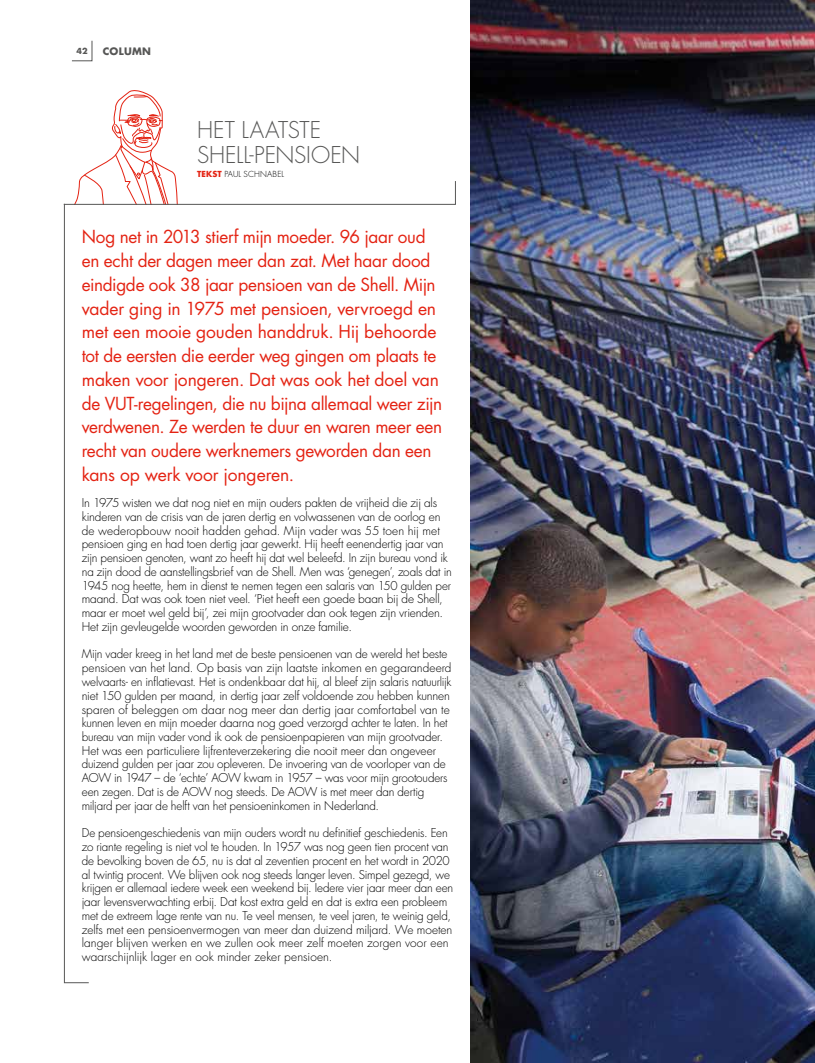
<style>
.page{position:relative;width:815px;height:1063px;background:#fff}
.page>*{position:absolute;margin:0;border:0;box-sizing:border-box;transform-origin:0 0}
.t1{font:300 22.5px/25px "Futura Std";letter-spacing:-.005em;color:#575756}
.t2{font:17.5px/23.8px "Futura Std";letter-spacing:-.015em;color:#e42313}
.t3{font:300 11.88px/13.8px "Futura Std";letter-spacing:-.01em;color:#000}
.t4{font:700 10px "Futura Std";letter-spacing:.025em;color:#575756}
.t5{font:300 8.12px "Futura Std";letter-spacing:.02em;color:#000}
.t6{font:700 8.12px "Futura Std";color:#575756}
.s1{font-weight:700;color:#e42313}
</style>
<div class="page">
<img style="left:471px;top:0;width:344px;height:1063px">
<svg style="left:72px;top:40px;width:21px;height:21px"></svg>
<svg style="left:63px;top:90px;width:393px;height:893px"></svg>
<p class="t6" style="left:77px;top:46px;width:13px">42</p>
<p class="t4" style="left:103px;top:45px;width:50px">COLUMN</p>
<h1 class="t1" style="left:197px;top:118px;width:165px">HET LAATSTE<br>SHELL-PENSIOEN</h1>
<p class="t5" style="left:197px;top:169px;width:89px"><span class="s1">TEKST</span> PAUL SCHNABEL</p>
<p class="t2" style="left:82px;top:225px;width:362px">Nog net in 2013 stierf mijn moeder. 96 jaar oud en echt der dagen meer dan zat. Met haar dood eindigde ook 38 jaar pensioen van de Shell. Mijn vader ging in 1975 met pensioen, vervroegd en met een mooie gouden handdruk. Hij behoorde tot de eersten die eerder weg gingen om plaats te maken voor jongeren. Dat was ook het doel van de VUT-regelingen, die nu bijna allemaal weer zijn verdwenen. Ze werden te duur en waren meer een recht van oudere werknemers geworden dan een kans op werk voor jongeren.</p>
<p class="t3" style="left:82px;top:496px;width:372px">In 1975 wisten we dat nog niet en mijn ouders pakten de vrijheid die zij als kinderen van de crisis van de jaren dertig en volwassenen van de oorlog en de wederopbouw nooit hadden gehad. Mijn vader was 55 toen hij met pensioen ging en had toen dertig jaar gewerkt. Hij heeft eenendertig jaar van zijn pensioen genoten, want zo heeft hij dat wel beleefd. In zijn bureau vond ik na zijn dood de aanstellingsbrief van de Shell. Men was ‘genegen’, zoals dat in 1945 nog heette, hem in dienst te nemen tegen een salaris van 150 gulden per maand. Dat was ook toen niet veel. ‘Piet heeft een goede baan bij de Shell, maar er moet wel geld bij’, zei mijn grootvader dan ook tegen zijn vrienden.<br>Het zijn gevleugelde woorden geworden in onze familie.</p>
<p class="t3" style="left:82px;top:648px;width:371px">Mijn vader kreeg in het land met de beste pensioenen van de wereld het beste pensioen van het land. Op basis van zijn laatste inkomen en gegarandeerd welvaarts- en inflatievast. Het is ondenkbaar dat hij, al bleef zijn salaris natuurlijk niet 150 gulden per maand, in dertig jaar zelf voldoende zou hebben kunnen sparen of beleggen om daar nog meer dan dertig jaar comfortabel van te kunnen leven en mijn moeder daarna nog goed verzorgd achter te laten. In het bureau van mijn vader vond ik ook de pensioenpapieren van mijn grootvader.<br>Het was een particuliere lijfrenteverzekering die nooit meer dan ongeveer duizend gulden per jaar zou opleveren. De invoering van de voorloper van de AOW in 1947 – de ‘echte’ AOW kwam in 1957 – was voor mijn grootouders een zegen. Dat is de AOW nog steeds. De AOW is met meer dan dertig miljard per jaar de helft van het pensioeninkomen in Nederland.</p>
<p class="t3" style="left:82px;top:826px;width:373px">De pensioengeschiedenis van mijn ouders wordt nu definitief geschiedenis. Een zo riante regeling is niet vol te houden. In 1957 was nog geen tien procent van de bevolking boven de 65, nu is dat al zeventien procent en het wordt in 2020 al twintig procent. We blijven ook nog steeds langer leven. Simpel gezegd, we krijgen er allemaal iedere week een weekend bij. Iedere vier jaar meer dan een jaar levensverwachting erbij. Dat kost extra geld en dat is extra een probleem met de extreem lage rente van nu. Te veel mensen, te veel jaren, te weinig geld, zelfs met een pensioenvermogen van meer dan duizend miljard. We moeten langer blijven werken en we zullen ook meer zelf moeten zorgen voor een waarschijnlijk lager en ook minder zeker pensioen.</p>
</div>
